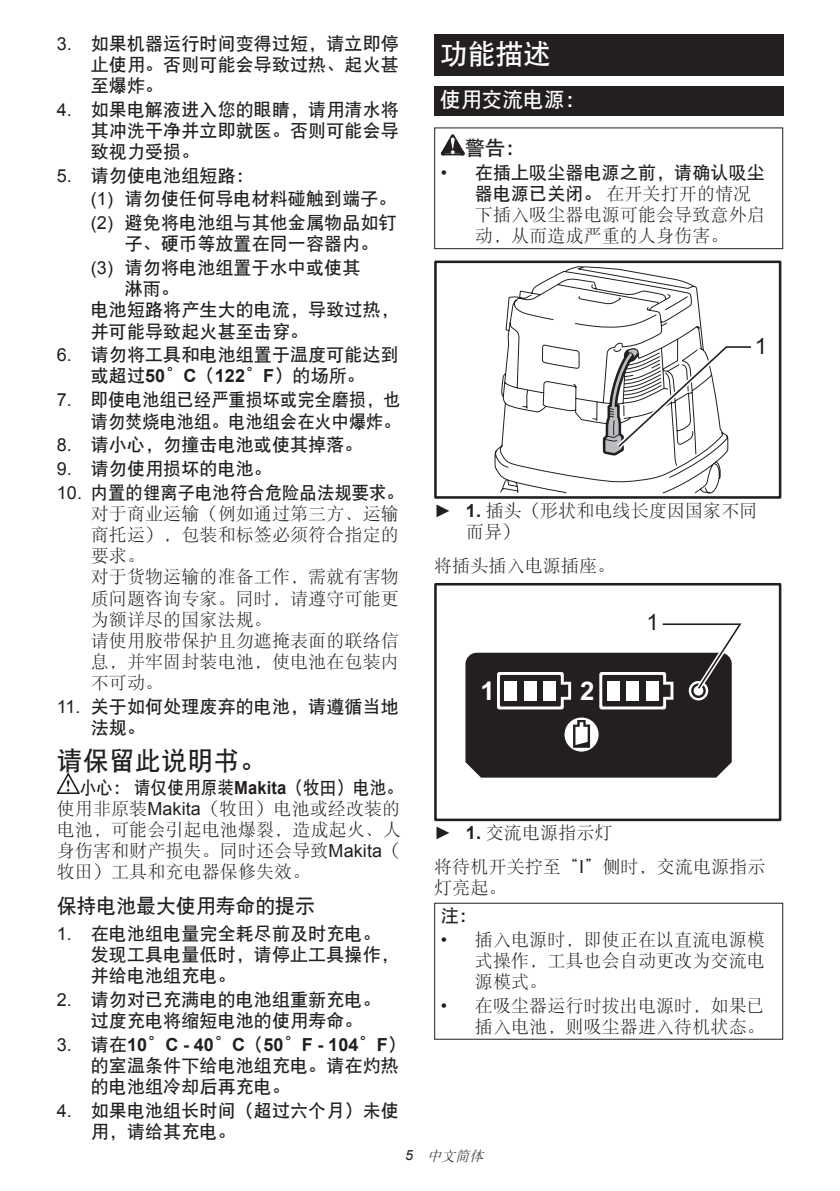
<style>
.page{position:relative;width:840px;height:1191px;background:#fff}
.page>*{position:absolute;margin:0;border:0;box-sizing:border-box;transform-origin:0 0}
.t1{font:28px "DFP Hei W7 GB EUC H";color:#fff}
.t2{font:26px "DFP Hei W7 GB EUC H";letter-spacing:.005em;color:#231f20}
.t3{font:700 25.8px "Arial";color:#fff}
.t4{font:22.4px "Arial";color:#231f20}
.t5{font:21px "DFP Hei W7 GB EUC H";letter-spacing:-.01em;color:#fff}
.t6{font:20px "DFP Hei W7 GB EUC H";letter-spacing:-.01em;color:#231f20}
.t7{font:18px/21px "DFP Hei W7 GB EUC H";letter-spacing:.005em;color:#231f20}
.t8{font:18px/21px "DFP Song W3 GB EUC H";letter-spacing:.005em;color:#231f20}
.t9{font:18px/21px "DFP Hei W7 GB EUC H";letter-spacing:.005em;color:#231f20;text-align:right;scale:.95 1}
.t10{font:700 18px "Arial";letter-spacing:.005em;color:#231f20}
.t11{font:18px "DFP Hei W7 GB EUC H";letter-spacing:.005em;color:#231f20;scale:.92 1}
.t12{font:18px "DFP Hei W7 GB EUC H";letter-spacing:.005em;color:#231f20;scale:.96 1}
.t13{font:italic 14px "DFP Song W3 GB EUC H";color:#231f20}
.s1{font-family:"Arial"}
.s2{font-family:"Arial";font-weight:700}
.s3{font-weight:400}
.s4{font-family:"DFP Hei W7 GB EUC H";font-weight:400}
.s5{font-family:"DFP Hei W7 GB EUC H"}
</style>
<div class="page">
<svg style="left:57px;top:773px;width:23px;height:21px"></svg>
<div style="left:434px;top:34px;width:348px;height:41px;background:#231f20"></div>
<div style="left:434px;top:86px;width:348px;height:30px;background:#231f20"></div>
<svg style="left:440px;top:134px;width:24px;height:21px"></svg>
<div style="left:434px;top:127px;width:348px;height:122px;border:1px solid #231f20"></div>
<svg style="left:494px;top:266px;width:229px;height:228px"></svg>
<svg style="left:601px;top:342px;width:150px;height:115px"></svg>
<div style="left:434px;top:260px;width:347px;height:239px;border:3px solid #231f20"></div>
<div style="left:434px;top:583px;width:347px;height:238px;border:3px solid #231f20"></div>
<svg style="left:465px;top:623px;width:277px;height:155px"></svg>
<div style="left:434px;top:902px;width:348px;height:137px;border:1px solid #231f20"></div>
<p class="t7" style="left:91px;top:33px;width:309px;text-align:justify;text-indent:-34px"><span class="s1">3.</span> 如果机器运行时间变得过短，请立即停止使用。否则可能会导致过热、起火甚至爆炸。</p>
<p class="t7" style="left:91px;top:99px;width:309px;text-align:justify;text-indent:-34px"><span class="s1">4.</span> 如果电解液进入您的眼睛，请用清水将其冲洗干净并立即就医。否则可能会导致视力受损。</p>
<p class="t7" style="left:91px;top:163px;width:307px;line-height:23.8px;text-indent:-34px"><span class="s1">5.</span> 请勿使电池组短路：<br><span class="s1">(1)</span> 请勿使任何导电材料碰触到端子。<span class="s1">(2)</span> 避免将电池组与其他金属物品如钉</p>
<p class="t7" style="left:91px;top:232px;width:289px;line-height:23.8px;text-indent:34px">子、硬币等放置在同一容器内。<span class="s1">(3)</span> 请勿将电池组置于水中或使其</p>
<p class="t7" style="left:91px;top:278px;width:309px;text-indent:34px">淋雨。<br>电池短路将产生大的电流，导致过热，并可能导致起火甚至击穿。</p>
<p class="t7" style="left:57px;top:344px;width:343px;text-align:center"><span class="s1">6.</span> 请勿将工具和电池组置于温度可能达到或超过<span class="s2">50</span>°<span class="s2">C</span>（<span class="s2">122</span>°<span class="s2">F</span>）的场所。</p>
<p class="t9" style="left:57px;top:389px;width:363px"><span class="s1">7.</span> 即使电池组已经严重损坏或完全磨损，也请勿焚烧电池组。电池组会在火中爆炸。</p>
<p class="t7" style="left:57px;top:434px;width:307px"><span class="s1">8.</span> 请小心，勿撞击电池或使其掉落。</p>
<p class="t7" style="left:57px;top:458px;width:216px"><span class="s1">9.</span> 请勿使用损坏的电池。</p>
<p class="t12" style="left:57px;top:484px;width:363px"><span class="s1">10.</span> 内置的锂离子电池符合危险品法规要求。</p>
<p class="t8" style="left:91px;top:503px;width:309px">对于商业运输（例如通过第三方、运输商托运），包装和标签必须符合指定的要求。<br>对于货物运输的准备工作，需就有害物质问题咨询专家。同时，请遵守可能更为额详尽的国家法规。<br>请使用胶带保护且勿遮掩表面的联络信息，并牢固封装电池，使电池在包装内不可动。</p>
<p class="t7" style="left:91px;top:695px;width:309px;text-indent:-34px"><span class="s1">11.</span> 关于如何处理废弃的电池，请遵循当地法规。</p>
<h2 class="t2" style="left:57px;top:747px;width:211px">请保留此说明书。</h2>
<p class="t11" style="left:80px;top:778px;width:352px">小心：请仅使用原装<span class="s2">Makita</span>（牧田）电池。</p>
<p class="t8" style="left:57px;top:798px;width:345px;text-align:justify">使用非原装<span class="s1">Makita</span>（牧田）电池或经改装的电池，可能会引起电池爆裂，造成起火、人身伤害和财产损失。同时还会导致<span class="s1">Makita</span>（牧田）工具和充电器保修失效。</p>
<p class="t6" style="left:57px;top:896px;width:260px">保持电池最大使用寿命的提示</p>
<p class="t7" style="left:91px;top:922px;width:309px;text-indent:-34px"><span class="s1">1.</span> 在电池组电量完全耗尽前及时充电。发现工具电量低时，请停止工具操作，并给电池组充电。</p>
<p class="t7" style="left:91px;top:988px;width:291px;text-indent:-34px"><span class="s1">2.</span> 请勿对已充满电的电池组重新充电。过度充电将缩短电池的使用寿命。</p>
<p class="t10" style="left:57px;top:1032px;width:350px"><span class="s3">3.</span> <span class="s4">请在</span>10<span class="s4">°</span>C - 40<span class="s4">°</span>C<span class="s4">（</span>50<span class="s4">°</span>F - 104<span class="s4">°</span>F<span class="s4">）</span></p>
<p class="t7" style="left:91px;top:1054px;width:309px">的室温条件下给电池组充电。请在灼热的电池组冷却后再充电。</p>
<p class="t7" style="left:91px;top:1099px;width:309px;text-indent:-34px"><span class="s1">4.</span> 如果电池组长时间（超过六个月）未使用，请给其充电。</p>
<h1 class="t1" style="left:439px;top:40px;width:113px">功能描述</h1>
<p class="t5" style="left:439px;top:89px;width:147px">使用交流电源：</p>
<p class="t6" style="left:464px;top:138px;width:62px">警告：</p>
<p class="t7" style="left:440px;top:162px;width:325px"><span class="s1">•</span> 在插上吸尘器电源之前，请确认吸尘</p>
<p class="t8" style="left:474px;top:183px;width:291px"><span class="s5">器电源已关闭。</span>在开关打开的情况下插入吸尘器电源可能会导致意外启动，从而造成严重的人身伤害。</p>
<p class="t4" style="left:754px;top:331px;width:14px">1</p>
<p class="t8" style="left:465px;top:500px;width:293px;text-indent:-32px"><span class="s1">►</span> <span class="s2">1.</span> 插头（形状和电线长度因国家不同而异）</p>
<p class="t8" style="left:434px;top:554px;width:182px">将插头插入电源插座。</p>
<h3 class="t3" style="left:480px;top:674px;width:16px">1</h3>
<h3 class="t3" style="left:579px;top:674px;width:16px">2</h3>
<p class="t4" style="left:646px;top:607px;width:14px">1</p>
<p class="t8" style="left:434px;top:816px;width:332px;line-height:33.6px"><span class="s1">►</span> <span class="s2">1.</span> 交流电源指示灯<br>将待机开关拧至“<span class="s1">I</span>”侧时，交流电源指示</p>
<p class="t8" style="left:434px;top:877px;width:74px">灯亮起。</p>
<p class="t7" style="left:440px;top:905px;width:38px">注：</p>
<p class="t8" style="left:474px;top:929px;width:291px;text-align:justify;text-indent:-34px"><span class="s1">•</span> 插入电源时，即使正在以直流电源模式操作，工具也会自动更改为交流电源模式。</p>
<p class="t8" style="left:440px;top:995px;width:325px;text-align:right"><span class="s1">•</span> 在吸尘器运行时拔出电源时，如果已插入电池，则吸尘器进入待机状态。</p>
<p class="t13" style="left:405px;top:1148px;width:83px"><span class="s1">5</span> 中文简体</p>
</div>
